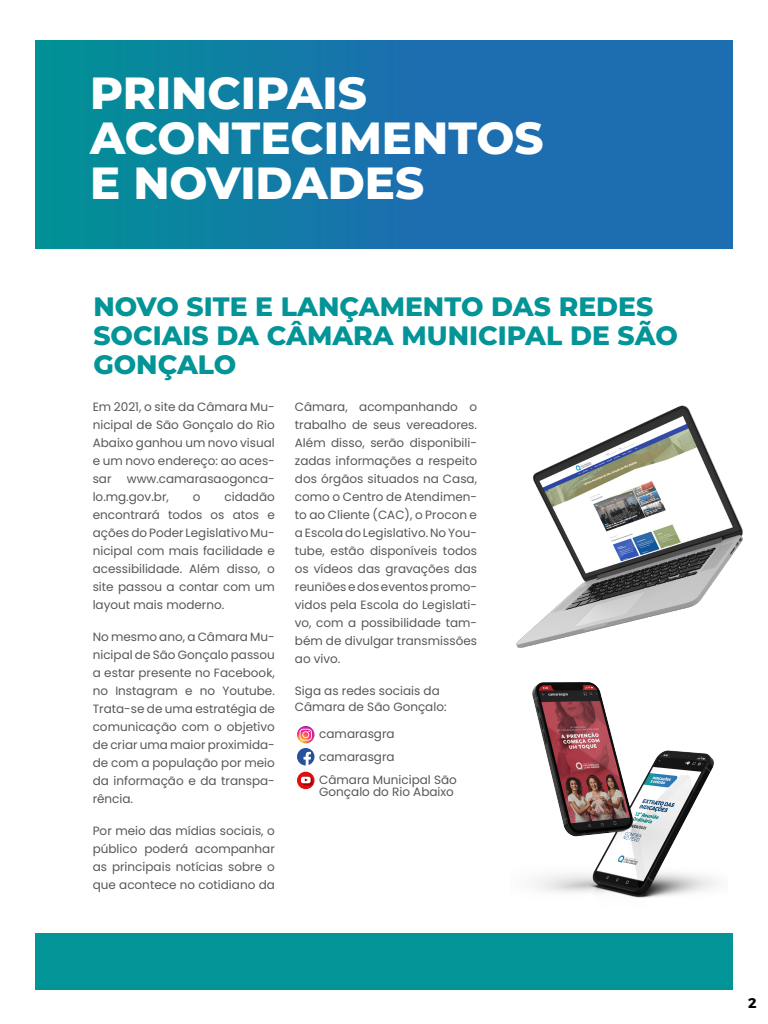
<style>
.page{position:relative;width:768px;height:1024px;background:#fff}
.page>*{position:absolute;margin:0;border:0;box-sizing:border-box;transform-origin:0 0}
.t1{font:800 45px/45px "Montserrat";color:#fff}
.t2{font:800 26.6px/29.2px "Montserrat";color:#029496}
.t3{font:700 14px "Montserrat";color:#000}
.t4{font:12px/18px "Poppins";color:#575756;text-align:justify}
</style>
<div class="page">
<div style="left:35px;top:41px;width:698px;height:208px;background:linear-gradient(to right,#068b9b,#2365b7)"></div>
<div style="left:35px;top:933px;width:697px;height:57px;background:#029496"></div>
<svg style="left:297px;top:748px;width:17px;height:17px"></svg>
<svg style="left:297px;top:726px;width:17px;height:17px"></svg>
<svg style="left:300px;top:729px;width:12px;height:12px"></svg>
<div style="left:297px;top:772px;width:17px;height:17px;background:#e00e0e;border-radius:50%"></div>
<img style="left:532px;top:682px;width:185px;height:216px">
<img style="left:516px;top:405px;width:227px;height:243px">
<svg style="left:301px;top:777px;width:13px;height:9px"></svg>
<h1 class="t1" style="left:90px;top:68px;width:455px">PRINCIPAIS<br>ACONTECIMENTOS<br>E NOVIDADES</h1>
<h2 class="t2" style="left:93px;top:290px;width:586px">NOVO SITE E LANÇAMENTO DAS REDES<br>SOCIAIS DA CÂMARA MUNICIPAL DE SÃO<br>GONÇALO</h2>
<p class="t4" style="left:93px;top:397px;width:184px">Em 2021, o site da Câmara Mu&shy;nicipal de São Gonçalo do Rio Abaixo ganhou um novo visual e um novo endereço: ao aces&shy;sar</p>
<p class="t4" style="left:295px;top:397px;width:184px">Câmara, acompanhando o trabalho de seus vereadores.<br>Além disso, serão disponibili&shy;zadas informações a respeito dos órgãos situados na Casa, como o Centro de Atendimen&shy;to ao Cliente (CAC), o Procon e a Escola do Legislativo. No You&shy;tube, estão disponíveis todos os vídeos das gravações das reuniões e dos eventos promo&shy;vidos pela Escola do Legislati&shy;vo, com a possibilidade tam&shy;bém de divulgar transmissões ao vivo.</p>
<p class="t4" style="left:295px;top:682px;width:153px;line-height:16px">Siga as redes sociais da<br>Câmara de São Gonçalo:</p>
<p class="t4" style="left:319px;top:722px;width:139px;line-height:23.1px;text-align:left">camarasgra camarasgra<br>Câmara Municipal São</p>
<p class="t4" style="left:319px;top:783px;width:136px">Gonçalo do Rio Abaixo</p>
<p class="t4" style="left:93px;top:469px;width:184px;text-indent:34px">www.camarasaogonca&shy;lo.mg.gov.br,</p>
<p class="t4" style="left:93px;top:487px;width:184px;text-indent:132px">cidadão encontrará todos os atos e ações do Poder Legislativo Mu&shy;nicipal com mais facilidade e acessibilidade. Além disso, o site passou a contar com um layout mais moderno.</p>
<p class="t4" style="left:93px;top:627px;width:184px">No mesmo ano, a Câmara Mu&shy;nicipal de São Gonçalo passou a estar presente no Facebook, no Instagram e no Youtube.<br>Trata-se de uma estratégia de comunicação com o objetivo de criar uma maior proximida&shy;de com a população por meio da informação e da transpa&shy;rência.</p>
<p class="t4" style="left:93px;top:821px;width:184px">Por meio das mídias sociais, o público poderá acompanhar as principais notícias sobre o que acontece no cotidiano da</p>
<p class="t4" style="left:193px;top:487px;width:9px">o</p>
<p class="t3" style="left:748px;top:992px;width:10px">2</p>
</div>
